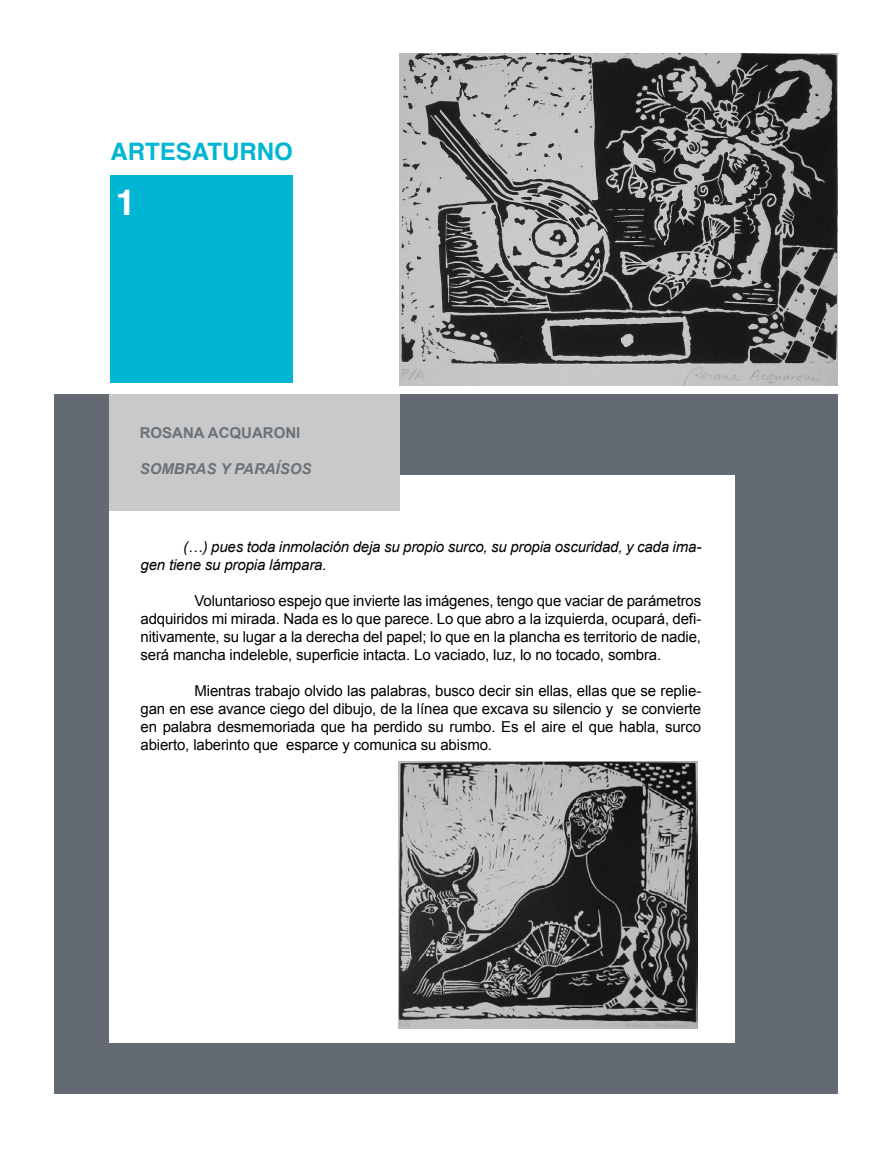
<style>
.page{position:relative;width:893px;height:1149px;background:#fff}
.page>*{position:absolute;margin:0;border:0;box-sizing:border-box;transform-origin:0 0}
.t1{font:700 36px "Helvetica";color:#fff}
.t2{font:700 24px "Helvetica";color:#00b6d2}
.TEXTO{font:15px/18px "Arial";letter-spacing:-.01em;color:#000;text-align:justify}
.TEXTO-2{font:italic 15px/18px "Arial";letter-spacing:-.01em;color:#000}
.t3{font:italic 700 15px "Arial";color:#6a7279}
.t4{font:700 15px "Arial";color:#6a7279}
</style>
<div class="page">
<div style="left:55px;top:394px;width:783px;height:699px;background:#636a72"></div>
<div style="left:110px;top:175px;width:183px;height:207px;background:#00b6d2"></div>
<div style="left:109px;top:475px;width:625px;height:567px;background:#fff"></div>
<div style="left:109px;top:394px;width:291px;height:117px;background:#c9c9c9"></div>
<img style="left:400px;top:53px;width:437px;height:332px">
<img style="left:399px;top:761px;width:298px;height:267px">
<h2 class="t2" style="left:111px;top:129px;width:184px">ARTESATURNO</h2>
<h1 class="t1" style="left:116px;top:170px;width:22px">1</h1>
<p class="t4" style="left:140px;top:424px;width:162px">ROSANA ACQUARONI</p>
<p class="t3" style="left:140px;top:460px;width:173px">SOMBRAS Y PARAÍSOS</p>
<p class="TEXTO-2" style="left:140px;top:537px;width:562px;text-indent:43px">(…) pues toda inmolación deja su propio surco, su propia oscuridad, y cada ima&shy;gen tiene su propia lámpara.</p>
<p class="TEXTO" style="left:140px;top:591px;width:562px;text-indent:54px">Voluntarioso espejo que invierte las imágenes, tengo que vaciar de parámetros adquiridos mi mirada. Nada es lo que parece. Lo que abro a la izquierda, ocupará, defi&shy;nitivamente, su lugar a la derecha del papel; lo que en la plancha es territorio de nadie, será mancha indeleble, superficie intacta. Lo vaciado, luz, lo no tocado, sombra.</p>
<p class="TEXTO" style="left:140px;top:681px;width:562px;text-indent:54px">Mientras trabajo olvido las palabras, busco decir sin ellas, ellas que se replie&shy;gan en ese avance ciego del dibujo, de la línea que excava su silencio y se convierte en palabra desmemoriada que ha perdido su rumbo. Es el aire el que habla, surco abierto, laberinto que esparce y comunica su abismo.</p>
</div>
